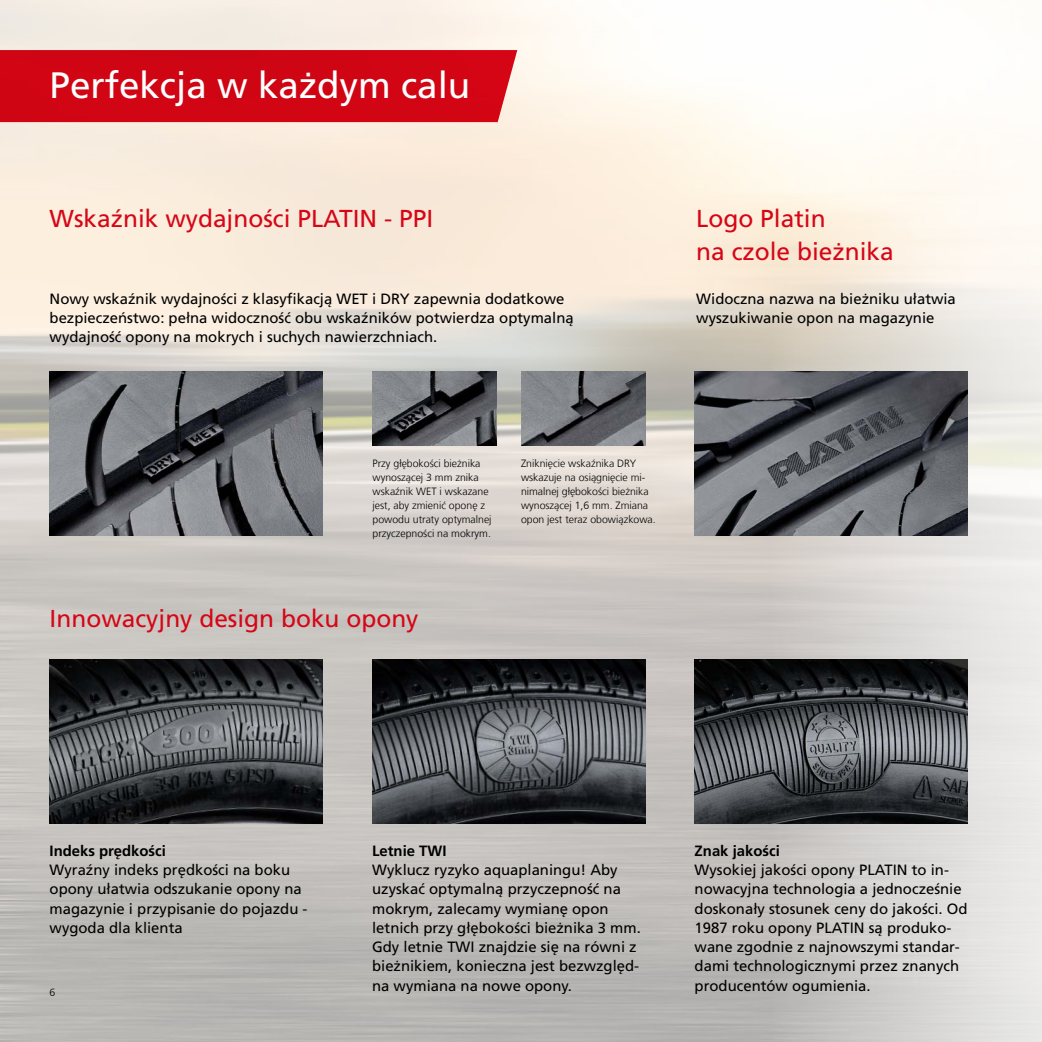
<style>
.page{position:relative;width:1042px;height:1042px;background:#fff}
.page>*{position:absolute;margin:0;border:0;box-sizing:border-box;transform-origin:0 0}
.t1{font:36.75px "Frutiger LT Com";color:#fff}
.t2{font:24.5px/33.2px "Frutiger LT Com";color:#d60617}
.t3{font:14.88px/19.2px "Frutiger LT Com";color:#000}
.t4{font:700 14.88px "Frutiger LT Com";color:#000}
.t5{font:300 10.5px/14px "Frutiger LT Com";color:#000}
</style>
<div class="page">
<img style="left:0;top:0;width:765px;height:1042px">
<svg style="left:765px;top:128px;width:277px;height:914px"></svg>
<img style="left:50px;top:371px;width:272px;height:164px">
<img style="left:372px;top:371px;width:124px;height:75px">
<img style="left:521px;top:371px;width:124px;height:75px">
<img style="left:50px;top:659px;width:272px;height:164px">
<img style="left:694px;top:659px;width:273px;height:164px">
<img style="left:694px;top:371px;width:273px;height:164px">
<img style="left:372px;top:659px;width:273px;height:164px">
<div style="left:0;top:50px;width:517px;height:72px;background:#d10514"></div>
<h1 class="t1" style="left:50px;top:63px;width:422px">Perfekcja w każdym calu</h1>
<h2 class="t2" style="left:50px;top:202px;width:385px">Wskaźnik wydajności PLATIN - PPI</h2>
<h2 class="t2" style="left:696px;top:202px;width:199px">Logo Platin<br>na czole bieżnika</h2>
<p class="t3" style="left:50px;top:289px;width:525px">Nowy wskaźnik wydajności z klasyfikacją WET i DRY zapewnia dodatkowe bezpieczeństwo: pełna widoczność obu wskaźników potwierdza optymalną wydajność opony na mokrych i suchych nawierzchniach.</p>
<p class="t3" style="left:696px;top:289px;width:261px">Widoczna nazwa na bieżniku ułatwia wyszukiwanie opon na magazynie</p>
<p class="t5" style="left:372px;top:457px;width:121px">Przy głębokości bieżnika wynoszącej 3 mm znika wskaźnik WET i wskazane jest, aby zmienić oponę z powodu utraty optymalnej przyczepności na mokrym.</p>
<p class="t5" style="left:521px;top:457px;width:136px">Zniknięcie wskaźnika DRY wskazuje na osiągnięcie mi&shy;nimalnej głębokości bieżnika wynoszącej 1,6 mm. Zmiana opon jest teraz obowiązkowa.</p>
<h2 class="t2" style="left:50px;top:601px;width:370px">Innowacyjny design boku opony</h2>
<p class="t4" style="left:50px;top:842px;width:118px">Indeks prędkości</p>
<p class="t3" style="left:50px;top:860px;width:259px">Wyraźny indeks prędkości na boku opony ułatwia odszukanie opony na magazynie i przypisanie do pojazdu - wygoda dla klienta</p>
<p class="t5" style="left:50px;top:986px;width:7px">6</p>
<p class="t4" style="left:372px;top:842px;width:76px">Letnie TWI</p>
<p class="t3" style="left:372px;top:860px;width:270px">Wyklucz ryzyko aquaplaningu! Aby uzyskać optymalną przyczepność na mokrym, zalecamy wymianę opon letnich przy głębokości bieżnika 3 mm.<br>Gdy letnie TWI znajdzie się na równi z bieżnikiem, konieczna jest bezwzględ&shy;na wymiana na nowe opony.</p>
<p class="t4" style="left:694px;top:842px;width:87px">Znak jakości</p>
<p class="t3" style="left:694px;top:860px;width:274px">Wysokiej jakości opony PLATIN to in&shy;nowacyjna technologia a jednocześnie doskonały stosunek ceny do jakości. Od 1987 roku opony PLATIN są produko&shy;wane zgodnie z najnowszymi standar&shy;dami technologicznymi przez znanych producentów ogumienia.</p>
</div>
